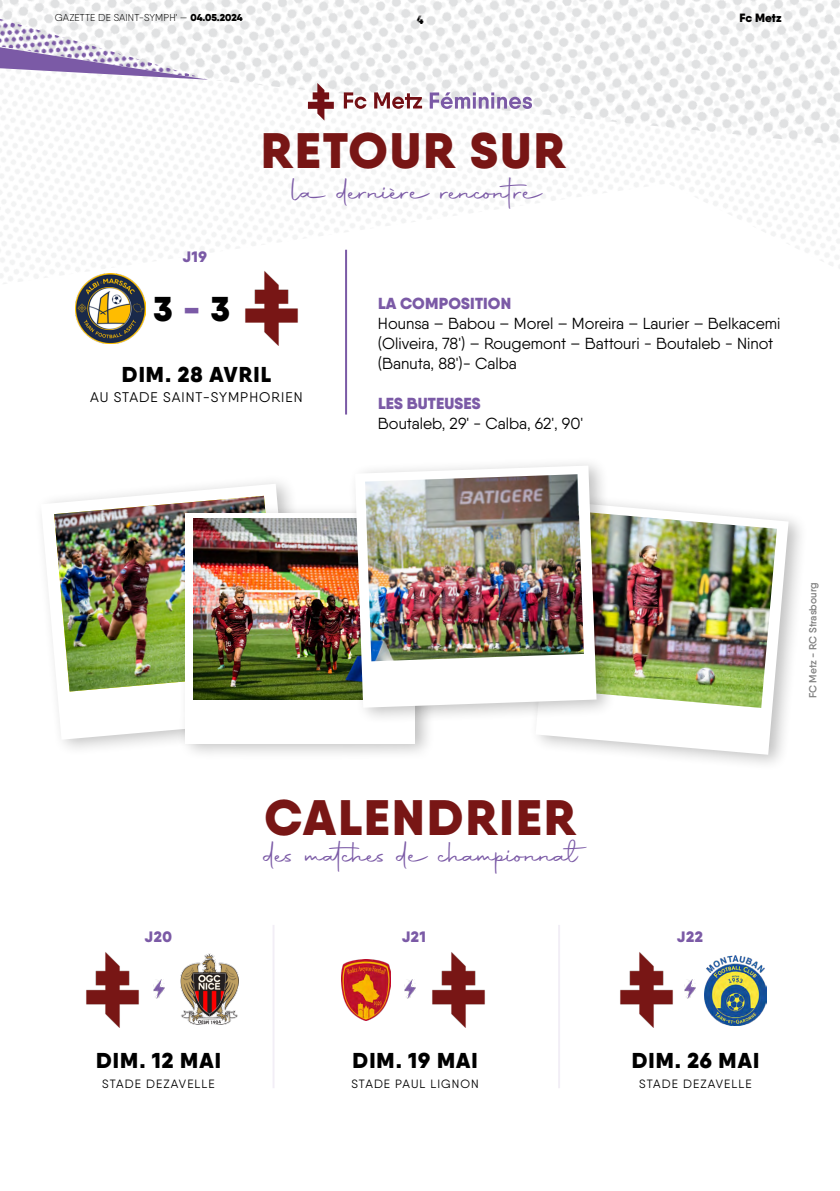
<style>
.page{position:relative;width:840px;height:1191px;background:#fff}
.page>*{position:absolute;margin:0;border:0;box-sizing:border-box;transform-origin:0 0}
.t1{font:900 49.8px "Qanelas";letter-spacing:.045em;color:#781615}
.t2{font:900 34.4px "Qanelas";color:#000}
.t3{font:33.8px "Autography";color:#7b5aa6}
.t4{font:900 21.6px "Qanelas";letter-spacing:.05em;color:#000}
.t5{font:16px/20px "Qanelas";color:#000}
.t6{font:900 16px "Qanelas";letter-spacing:.01em;color:#7b5aa6}
.t7{font:900 15px "Qanelas";letter-spacing:.04em;color:#7b5aa6}
.t8{font:14px "Qanelas";letter-spacing:.07em;color:#000}
.t9{font:12px "Qanelas";letter-spacing:.09em;color:#000}
.t10{font:900 12px "Qanelas";color:#000}
.t11{font:600 10.4px "Qanelas";color:#000}
.t12{font:300 10px "Qanelas";letter-spacing:.01em;color:#000}
.s1{font-weight:900}
.s2{color:#7b5aa6}
</style>
<div class="page">
<img style="left:0;top:0;width:839px;height:145px">
<img style="left:0;top:19px;width:208px;height:61px">
<svg style="left:308px;top:83px;width:25px;height:38px"></svg>
<svg style="left:343px;top:92px;width:23px;height:17px"></svg>
<svg style="left:374px;top:92px;width:48px;height:17px"></svg>
<svg style="left:429px;top:92px;width:102px;height:17px"></svg>
<div style="left:34px;top:473px;width:282px;height:285px;background:#000;opacity:.25"></div>
<svg style="left:41px;top:484px;width:255px;height:255px"></svg>
<img style="left:54px;top:496px;width:225px;height:195px">
<div style="left:528px;top:491px;width:280px;height:281px;background:#000;opacity:.25"></div>
<svg style="left:535px;top:501px;width:253px;height:254px"></svg>
<img style="left:616px;top:510px;width:160px;height:198px">
<div style="left:177px;top:502px;width:258px;height:259px;background:#000;opacity:.25"></div>
<div style="left:185px;top:513px;width:229px;height:230px;background:#fff"></div>
<img style="left:193px;top:519px;width:154px;height:180px">
<img style="left:245px;top:270px;width:53px;height:76px">
<hr style="left:557px;top:925px;width:2px;height:163px;background:#7b5aa6">
<hr style="left:345px;top:250px;width:2px;height:164px;background:#7b5aa6">
<img style="left:620px;top:952px;width:53px;height:75px">
<img style="left:684px;top:979px;width:11px;height:19px">
<div style="left:347px;top:455px;width:269px;height:270px;background:#000;opacity:.25"></div>
<svg style="left:355px;top:465px;width:241px;height:242px"></svg>
<img style="left:365px;top:474px;width:218px;height:187px">
<hr style="left:272px;top:925px;width:2px;height:163px;background:#7b5aa6">
<img style="left:75px;top:273px;width:70px;height:70px">
<img style="left:86px;top:952px;width:53px;height:75px">
<img style="left:181px;top:954px;width:58px;height:70px">
<img style="left:153px;top:979px;width:12px;height:19px">
<img style="left:432px;top:952px;width:53px;height:75px">
<img style="left:341px;top:959px;width:49px;height:61px">
<img style="left:404px;top:979px;width:11px;height:19px">
<img style="left:704px;top:955px;width:61px;height:70px">
<p class="t12" style="left:55px;top:11px;width:189px">GAZETTE DE SAINT-SYMPH' — <span class="s1">04.05.2024</span></p>
<p class="t10" style="left:416px;top:12px;width:9px">4</p>
<p class="t10" style="left:739px;top:10px;width:43px">Fc Metz</p>
<p class="t7" style="left:183px;top:247px;width:26px">J19</p>
<h1 class="t1" style="left:261px;top:119px;width:305px">RETOUR SUR</h1>
<h3 class="t3" style="left:293px;top:170px;width:252px">la dernière rencontre</h3>
<h2 class="t2" style="left:154px;top:286px;width:78px">3 <span class="s2">-</span> 3</h2>
<h3 class="t4" style="left:122px;top:360px;width:150px">DIM. 28 AVRIL</h3>
<p class="t8" style="left:90px;top:388px;width:214px">AU STADE SAINT-SYMPHORIEN</p>
<p class="t6" style="left:378px;top:292px;width:135px">LA COMPOSITION</p>
<p class="t5" style="left:378px;top:313px;width:404px">Hounsa – Babou – Morel – Moreira – Laurier – Belkacemi (Oliveira, 78') – Rougemont – Battouri - Boutaleb - Ninot (Banuta, 88')- Calba</p>
<p class="t6" style="left:378px;top:392px;width:104px">LES BUTEUSES</p>
<p class="t5" style="left:378px;top:413px;width:206px">Boutaleb, 29' - Calba, 62', 90'</p>
<p class="t7" style="left:145px;top:926px;width:28px">J20</p>
<h1 class="t1" style="left:264px;top:785px;width:312px">CALENDRIER</h1>
<h3 class="t3" style="left:264px;top:832px;width:315px">des matches de championnat</h3>
<p class="t7" style="left:402px;top:926px;width:25px">J21</p>
<h3 class="t4" style="left:96px;top:1046px;width:126px">DIM. 12 MAI</h3>
<p class="t9" style="left:102px;top:1076px;width:114px">STADE DEZAVELLE</p>
<h3 class="t4" style="left:352px;top:1046px;width:126px">DIM. 19 MAI</h3>
<p class="t9" style="left:351px;top:1076px;width:129px">STADE PAUL LIGNON</p>
<p class="t7" style="left:676px;top:926px;width:27px">J22</p>
<h3 class="t4" style="left:631px;top:1046px;width:129px">DIM. 26 MAI</h3>
<p class="t9" style="left:639px;top:1076px;width:114px">STADE DEZAVELLE</p>
<p class="t11" style="left:805px;top:698px;width:117px;rotate:-90deg">FC Metz - RC Strasbourg</p>
</div>
